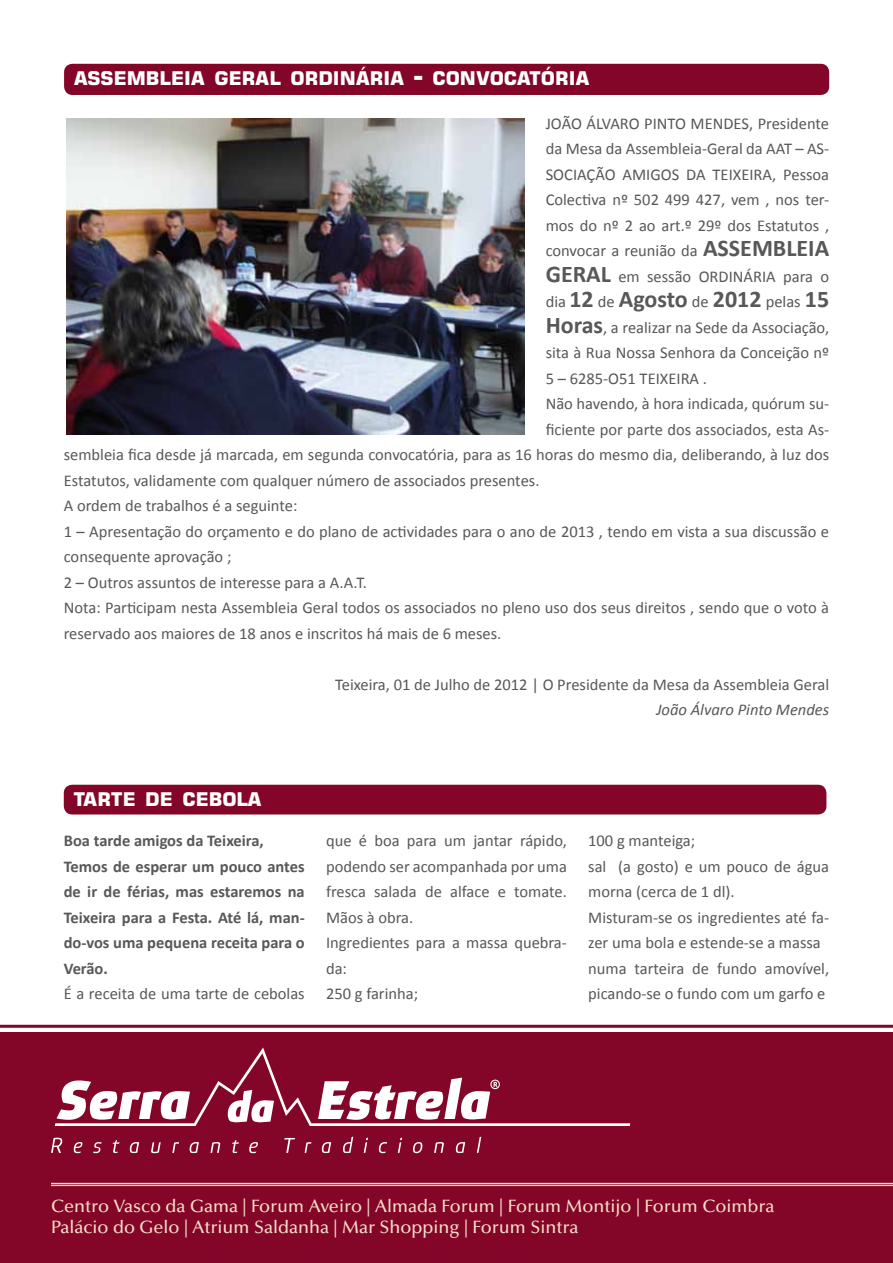
<style>
.page{position:relative;width:893px;height:1263px;background:#fff}
.page>*{position:absolute;margin:0;border:0;box-sizing:border-box;transform-origin:0 0}
.t1{font:700 24px "Calibri";color:#58585a}
.t2{font:700 18.9px "Square 721 BT";color:#fff}
.t3{font:500 18px/21.6px "Optima LT Std";color:#f7dfca}
.t4{font:16.5px/25.5px "Calibri";color:#58585a}
.t5{font:700 16.5px/25.5px "Calibri";color:#58585a}
.t6{font:italic 16.5px "Calibri";color:#58585a}
.s1{font-size:27px}
.s2{font-weight:700;font-size:24px}
.s3{font-weight:400;font-size:16.5px}
</style>
<div class="page">
<div style="left:0;top:1033px;width:893px;height:230px;background:#830628"></div>
<hr style="left:51px;top:1183px;width:842px;height:1px;background:#f7dfca">
<hr style="left:51px;top:1185px;width:842px;height:1px;background:#f7dfca">
<hr style="left:0;top:1025px;width:893px;height:3px;background:#830628">
<svg style="left:51px;top:1138px;width:11px;height:15px"></svg>
<svg style="left:74px;top:1142px;width:8px;height:11px"></svg>
<svg style="left:93px;top:1142px;width:9px;height:11px"></svg>
<svg style="left:113px;top:1140px;width:7px;height:13px"></svg>
<svg style="left:130px;top:1142px;width:9px;height:11px"></svg>
<svg style="left:151px;top:1142px;width:10px;height:11px"></svg>
<svg style="left:172px;top:1142px;width:7px;height:11px"></svg>
<svg style="left:190px;top:1142px;width:9px;height:11px"></svg>
<svg style="left:210px;top:1142px;width:10px;height:11px"></svg>
<svg style="left:232px;top:1140px;width:7px;height:13px"></svg>
<svg style="left:249px;top:1142px;width:9px;height:11px"></svg>
<svg style="left:284px;top:1138px;width:11px;height:15px"></svg>
<svg style="left:305px;top:1142px;width:6px;height:11px"></svg>
<svg style="left:322px;top:1142px;width:9px;height:11px"></svg>
<svg style="left:343px;top:1136px;width:10px;height:17px"></svg>
<svg style="left:364px;top:1137px;width:4px;height:16px"></svg>
<svg style="left:379px;top:1142px;width:8px;height:11px"></svg>
<svg style="left:398px;top:1137px;width:4px;height:16px"></svg>
<svg style="left:413px;top:1142px;width:9px;height:11px"></svg>
<svg style="left:434px;top:1142px;width:10px;height:11px"></svg>
<svg style="left:456px;top:1142px;width:9px;height:11px"></svg>
<svg style="left:477px;top:1137px;width:4px;height:16px"></svg>
<svg style="left:55px;top:1047px;width:575px;height:79px"></svg>
<svg style="left:318px;top:1077px;width:182px;height:43px"></svg>
<svg style="left:228px;top:1090px;width:46px;height:32px"></svg>
<div style="left:64px;top:785px;width:762px;height:29px;background:#830628;border-radius:9px"></div>
<div style="left:64px;top:64px;width:765px;height:31px;background:#830628;border-radius:9px"></div>
<img style="left:67px;top:118px;width:457px;height:316px">
<p class="t2" style="left:74px;top:67px;width:517px">ASSEMBLEIA GERAL ORDINÁRIA <span class="s1">-</span> CONVOCATÓRIA</p>
<p class="t4" style="left:546px;top:110px;width:285px;text-align:justify">JOÃO ÁLVARO PINTO MENDES, Presidente da Mesa da Assembleia-Geral da AAT – AS-SOCIAÇÃO AMIGOS DA TEIXEIRA, Pessoa Colectiva nº 502 499 427, vem , nos ter&shy;mos do nº 2 ao art.º 29º dos Estatutos , convocar a reunião da <span class="s2">ASSEMBLEIA GERAL</span> em sessão ORDINÁRIA para o</p>
<h1 class="t1" style="left:546px;top:284px;width:285px"><span class="s3">dia</span> 12 <span class="s3">de</span> Agosto <span class="s3">de</span> 2012 <span class="s3">pelas</span> 15</h1>
<p class="t4" style="left:546px;top:314px;width:285px"><span class="s2">Horas</span>, a realizar na Sede da Associação,</p>
<p class="t4" style="left:546px;top:340px;width:285px">sita à Rua Nossa Senhora da Conceição nº</p>
<p class="t4" style="left:546px;top:365px;width:163px">5 – 6285-O51 TEIXEIRA .</p>
<p class="t4" style="left:546px;top:391px;width:285px">Não havendo, à hora indicada, quórum su-</p>
<p class="t4" style="left:546px;top:416px;width:285px">ficiente por parte dos associados, esta As-</p>
<p class="t4" style="left:64px;top:442px;width:767px">sembleia fica desde já marcada, em segunda convocatória, para as 16 horas do mesmo dia, deliberando, à luz dos</p>
<p class="t4" style="left:64px;top:467px;width:477px">Estatutos, validamente com qualquer número de associados presentes.</p>
<p class="t4" style="left:64px;top:493px;width:235px">A ordem de trabalhos é a seguinte:</p>
<p class="t4" style="left:64px;top:518px;width:767px">1 – Apresentação do orçamento e do plano de actividades para o ano de 2013 , tendo em vista a sua discussão e</p>
<p class="t4" style="left:64px;top:544px;width:169px">consequente aprovação ;</p>
<p class="t4" style="left:64px;top:569px;width:305px">2 – Outros assuntos de interesse para a A.A.T.</p>
<p class="t4" style="left:64px;top:595px;width:767px">Nota: Participam nesta Assembleia Geral todos os associados no pleno uso dos seus direitos , sendo que o voto à</p>
<p class="t4" style="left:64px;top:620px;width:439px">reservado aos maiores de 18 anos e inscritos há mais de 6 meses.</p>
<p class="t4" style="left:335px;top:671px;width:495px">Teixeira, 01 de Julho de 2012 | O Presidente da Mesa da Assembleia Geral</p>
<p class="t6" style="left:656px;top:698px;width:174px">João Álvaro Pinto Mendes</p>
<p class="t2" style="left:73px;top:788px;width:190px">TARTE DE CEBOLA</p>
<p class="t5" style="left:64px;top:828px;width:242px">Boa tarde amigos da Teixeira,<br>Temos de esperar um pouco antes de ir de férias, mas estaremos na<br>Teixeira para a Festa. Até lá, man&shy;do-vos uma pequena receita para o<br>Verão.</p>
<p class="t4" style="left:64px;top:981px;width:242px">É a receita de uma tarte de cebolas</p>
<p class="t4" style="left:326px;top:828px;width:242px">que é boa para um jantar rápido, podendo ser acompanhada por uma fresca salada de alface e tomate.<br>Mãos à obra.<br>Ingredientes para a massa quebra&shy;da:<br>250 g farinha;</p>
<p class="t4" style="left:588px;top:828px;width:242px">100 g manteiga;<br>sal (a gosto) e um pouco de água morna (cerca de 1 dl).<br>Misturam-se os ingredientes até fa&shy;zer uma bola e estende-se a massa numa tarteira de fundo amovível, picando-se o fundo com um garfo e</p>
<p class="t3" style="left:51px;top:1195px;width:725px">Centro Vasco da Gama | Forum Aveiro | Almada Forum | Forum Montijo | Forum Coimbra<br>Palácio do Gelo | Atrium Saldanha | Mar Shopping | Forum Sintra</p>
</div>
